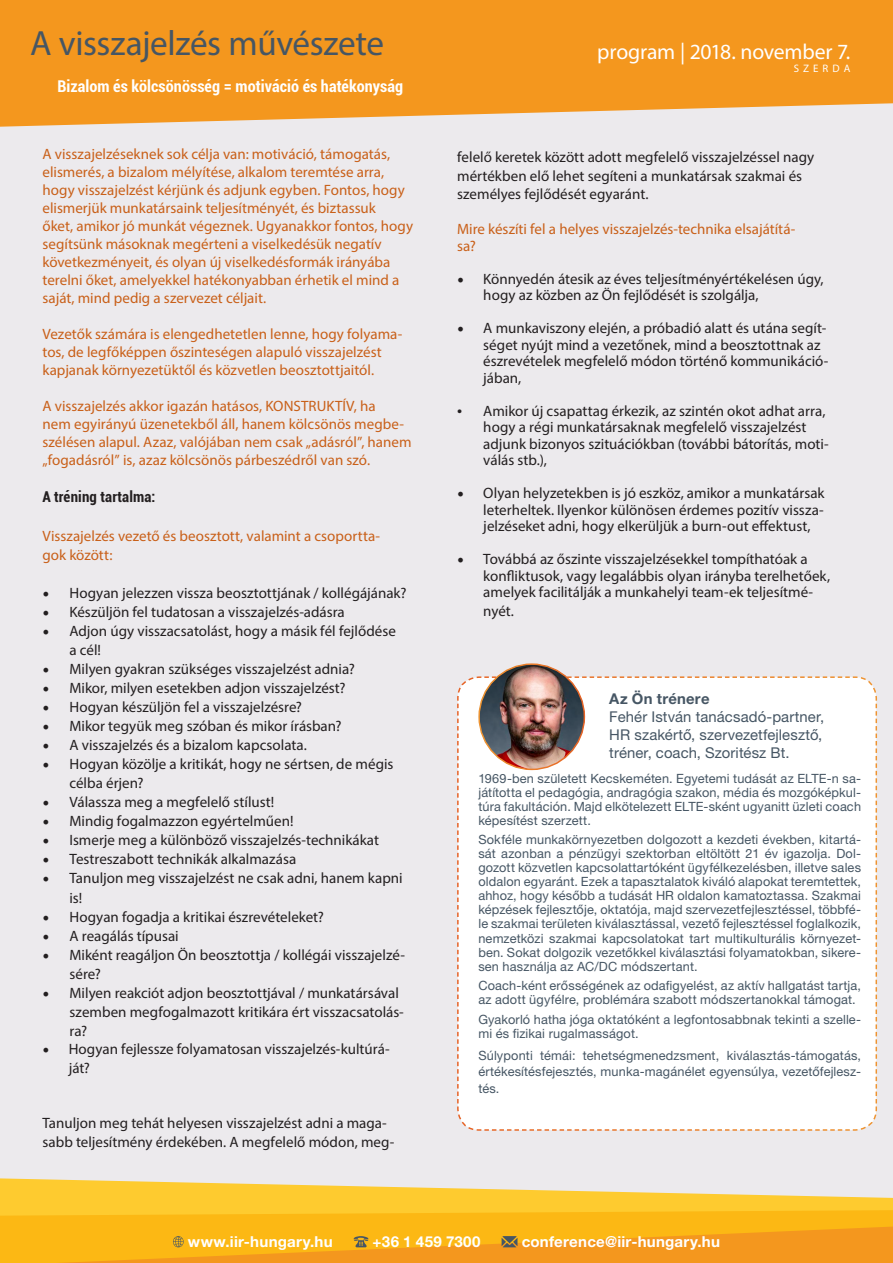
<style>
.page{position:relative;width:893px;height:1263px;background:#fff}
.page>*{position:absolute;margin:0;border:0;box-sizing:border-box;transform-origin:0 0}
.t1{font:35.1px "Myriad Pro";letter-spacing:-.015em;color:#465664}
.t2{font:21.75px "Myriad Pro";letter-spacing:-.01em;color:#fff}
.t3{font:700 condensed 16.2px "Roboto";letter-spacing:.005em;color:#fff}
.t4{font:700 15.15px "Helvetica Neue LT Pro";letter-spacing:.015em;color:#fff}
.t5{font:15px/16.5px "Myriad Pro";color:#231f20}
.t6{font:15px/18px "Myriad Pro";color:#c96019}
.t7{font:700 condensed 15px "Roboto";letter-spacing:.01em;color:#231f20}
.t8{font:14.85px/17.9px "Helvetica Neue LT Pro";letter-spacing:.005em;color:#465664}
.t9{font:700 14.85px "Helvetica Neue LT Pro";letter-spacing:.02em;color:#465664}
.t10{font:12.75px/14.1px "Helvetica Neue LT Pro";letter-spacing:.01em;color:#465664;text-align:justify}
.t11{font:10.8px "Myriad Pro";letter-spacing:.375em;color:#fff}
.s1{font-family:"Minion Pro";font-size:18px}
.s2{font-size:18px}
</style>
<div class="page">
<div style="left:0;top:0;width:893px;height:1253px;background:#eceaed"></div>
<svg style="left:0;top:1178px;width:893px;height:32px;fill:#fecb2f"></svg>
<svg style="left:0;top:1210px;width:893px;height:53px;background:#fcbb18"></svg>
<svg style="left:0;top:0;width:893px;height:127px;background:#f39e31"></svg>
<svg style="left:56px;top:1226px;width:837px;height:37px;background:#f6a619"></svg>
<div style="left:457px;top:676px;width:420px;height:455px;background:#fff"></div>
<img style="left:479px;top:666px;width:105px;height:103px">
<div style="left:478px;top:663px;width:107px;height:107px;border:2px solid #fff;border-radius:50%"></div>
<p class="t1" style="left:30px;top:22px;width:355px">A visszajelzés művészete</p>
<p class="t3" style="left:57px;top:75px;width:347px">Bizalom és kölcsönösség = motiváció és hatékonyság</p>
<p class="t6" style="left:43px;top:145px;width:372px">A visszajelzéseknek sok célja van: motiváció, támogatás, elismerés, a bizalom mélyítése, alkalom teremtése arra, hogy visszajelzést kérjünk és adjunk egyben. Fontos, hogy elismerjük munkatársaink teljesítményét, és biztassuk<br>őket, amikor jó munkát végeznek. Ugyanakkor fontos, hogy segítsünk másoknak megérteni a viselkedésük negatív következményeit, és olyan új viselkedésformák irányába terelni őket, amelyekkel hatékonyabban érhetik el mind a saját, mind pedig a szervezet céljait.</p>
<p class="t6" style="left:43px;top:325px;width:361px">Vezetők számára is elengedhetetlen lenne, hogy folyama&shy;tos, de legfőképpen őszinteségen alapuló visszajelzést kapjanak környezetüktől és közvetlen beosztottjaitól.</p>
<p class="t6" style="left:43px;top:397px;width:371px">A visszajelzés akkor igazán hatásos, KONSTRUKTÍV, ha<br>nem egyirányú üzenetekből áll, hanem kölcsönös megbe&shy;szélésen alapul. Azaz, valójában nem csak „adásról”, hanem „fogadásról” is, azaz kölcsönös párbeszédről van szó.</p>
<p class="t7" style="left:43px;top:487px;width:114px">A tréning tartalma:</p>
<p class="t6" style="left:43px;top:526px;width:339px;line-height:19px">Visszajelzés vezető és beosztott, valamint a csoportta&shy;gok között:</p>
<p class="t5" style="left:43px;top:584px;width:365px"><span class="s1">•</span> Hogyan jelezzen vissza beosztottjának / kollégájának?</p>
<p class="t5" style="left:43px;top:603px;width:304px"><span class="s1">•</span> Készüljön fel tudatosan a visszajelzés-adásra</p>
<p class="t5" style="left:70px;top:621px;width:328px;line-height:19px;text-indent:-27px"><span class="s1">•</span> Adjon úgy visszacsatolást, hogy a másik fél fejlődése a cél!</p>
<p class="t5" style="left:43px;top:660px;width:314px"><span class="s1">•</span> Milyen gyakran szükséges visszajelzést adnia?</p>
<p class="t5" style="left:43px;top:679px;width:305px"><span class="s1">•</span> Mikor, milyen esetekben adjon visszajelzést?</p>
<p class="t5" style="left:43px;top:698px;width:261px"><span class="s1">•</span> Hogyan készüljön fel a visszajelzésre?</p>
<p class="t5" style="left:43px;top:717px;width:301px"><span class="s1">•</span> Mikor tegyük meg szóban és mikor írásban?</p>
<p class="t5" style="left:43px;top:737px;width:266px"><span class="s1">•</span> A visszajelzés és a bizalom kapcsolata.</p>
<p class="t5" style="left:70px;top:754px;width:325px;line-height:19px;text-indent:-27px"><span class="s1">•</span> Hogyan közölje a kritikát, hogy ne sértsen, de mégis célba érjen?</p>
<p class="t5" style="left:43px;top:794px;width:233px"><span class="s1">•</span> Válassza meg a megfelelő stílust!</p>
<p class="t5" style="left:43px;top:813px;width:252px"><span class="s1">•</span> Mindig fogalmazzon egyértelműen!</p>
<p class="t5" style="left:43px;top:832px;width:338px"><span class="s1">•</span> Ismerje meg a különböző visszajelzés-technikákat</p>
<p class="t5" style="left:43px;top:851px;width:255px"><span class="s1">•</span> Testreszabott technikák alkalmazása</p>
<p class="t5" style="left:70px;top:869px;width:335px;line-height:19px;text-indent:-27px"><span class="s1">•</span> Tanuljon meg visszajelzést ne csak adni, hanem kapni is!</p>
<p class="t5" style="left:43px;top:908px;width:283px"><span class="s1">•</span> Hogyan fogadja a kritikai észrevételeket?</p>
<p class="t5" style="left:43px;top:927px;width:138px"><span class="s1">•</span> A reagálás típusai</p>
<p class="t5" style="left:70px;top:945px;width:337px;line-height:19px;text-indent:-27px"><span class="s1">•</span> Miként reagáljon Ön beosztottja / kollégái visszajelzé&shy;sére?</p>
<p class="t5" style="left:70px;top:983px;width:336px;line-height:19px;text-indent:-27px"><span class="s1">•</span> Milyen reakciót adjon beosztottjával / munkatársával szemben megfogalmazott kritikára ért visszacsatolás&shy;ra?</p>
<p class="t5" style="left:69px;top:1040px;width:322px;line-height:18.5px;text-indent:-26px"><span class="s1">•</span> Hogyan fejlessze folyamatosan visszajelzés-kultúrá&shy;ját?</p>
<p class="t5" style="left:43px;top:1114px;width:353px;line-height:18.5px">Tanuljon meg tehát helyesen visszajelzést adni a maga&shy;sabb teljesítmény érdekében. A megfelelő módon, meg-</p>
<p class="t2" style="left:597px;top:38px;width:255px">program | 2018. november 7.</p>
<p class="t11" style="left:794px;top:62px;width:58px">SZERDA</p>
<p class="t5" style="left:457px;top:148px;width:359px;line-height:18.5px">felelő keretek között adott megfelelő visszajelzéssel nagy mértékben elő lehet segíteni a munkatársak szakmai és személyes fejlődését egyaránt.</p>
<p class="t6" style="left:457px;top:221px;width:340px;line-height:16.5px">Mire készíti fel a helyes visszajelzés-technika elsajátítá&shy;sa?</p>
<p class="t5" style="left:483px;top:270px;width:342px;text-indent:-26px"><span class="s1">•</span> Könnyedén átesik az éves teljesítményértékelésen úgy, hogy az közben az Ön fejlődését is szolgálja,</p>
<p class="t5" style="left:483px;top:320px;width:347px;text-indent:-26px"><span class="s1">•</span> A munkaviszony elején, a próbadió alatt és utána segít&shy;séget nyújt mind a vezetőnek, mind a beosztottnak az észrevételek megfelelő módon történő kommunikáció&shy;jában,</p>
<p class="t5" style="left:483px;top:402px;width:347px;text-indent:-26px"><span class="s2">•</span> Amikor új csapattag érkezik, az szintén okot adhat arra, hogy a régi munkatársaknak megfelelő visszajelzést adjunk bizonyos szituációkban (további bátorítás, moti&shy;válás stb.),</p>
<p class="t5" style="left:483px;top:485px;width:343px;text-align:justify;text-indent:-26px"><span class="s1">•</span> Olyan helyzetekben is jó eszköz, amikor a munkatársak leterheltek. Ilyenkor különösen érdemes pozitív vissza&shy;jelzéseket adni, hogy elkerüljük a burn-out effektust,</p>
<p class="t5" style="left:483px;top:551px;width:348px;text-indent:-26px"><span class="s1">•</span> Továbbá az őszinte visszajelzésekkel tompíthatóak a konfliktusok, vagy legalábbis olyan irányba terelhetőek, amelyek facilitálják a munkahelyi team-ek teljesítmé-</p>
<p class="t5" style="left:483px;top:602px;width:32px">nyét.</p>
<p class="t9" style="left:609px;top:690px;width:102px">Az Ön trénere</p>
<p class="t8" style="left:609px;top:708px;width:216px">Fehér István tanácsadó-partner,</p>
<p class="t8" style="left:609px;top:725px;width:215px">HR szakértő, szervezetfejlesztő, tréner, coach, Szoritész Bt.</p>
<p class="t10" style="left:478px;top:771px;width:384px">1969-ben született Kecskeméten. Egyetemi tudását az ELTE-n sa&shy;játította el pedagógia, andragógia szakon, média és mozgóképkul&shy;túra fakultáción. Majd elkötelezett ELTE-sként ugyanitt üzleti coach képesítést szerzett.</p>
<p class="t10" style="left:478px;top:832px;width:384px">Sokféle munkakörnyezetben dolgozott a kezdeti években, kitartá&shy;sát azonban a pénzügyi szektorban eltöltött 21 év igazolja. Dol&shy;gozott közvetlen kapcsolattartóként ügyfélkezelésben, illetve sales oldalon egyaránt. Ezek a tapasztalatok kiváló alapokat teremtettek, ahhoz, hogy később a tudását HR oldalon kamatoztassa. Szakmai képzések fejlesztője, oktatója, majd szervezetfejlesztéssel, többfé&shy;le szakmai területen kiválasztással, vezető fejlesztéssel foglalkozik, nemzetközi szakmai kapcsolatokat tart multikulturális környezet&shy;ben. Sokat dolgozik vezetőkkel kiválasztási folyamatokban, sikere&shy;sen használja az AC/DC módszertant.</p>
<p class="t10" style="left:478px;top:978px;width:384px">Coach-ként erősségének az odafigyelést, az aktív hallgatást tartja, az adott ügyfélre, problémára szabott módszertanokkal támogat.</p>
<p class="t10" style="left:478px;top:1012px;width:384px">Gyakorló hatha jóga oktatóként a legfontosabbnak tekinti a szelle&shy;mi és fizikai rugalmasságot.</p>
<p class="t10" style="left:478px;top:1047px;width:384px;line-height:16.5px">Súlyponti témái: tehetségmenedzsment, kiválasztás-támogatás, értékesítésfejesztés, munka-magánélet egyensúlya, vezetőfejlesz&shy;tés.</p>
<p class="t4" style="left:188px;top:1232px;width:146px">www.iir-hungary.hu</p>
<p class="t4" style="left:373px;top:1232px;width:109px">+36 1 459 7300</p>
<p class="t4" style="left:522px;top:1232px;width:200px">conference@iir-hungary.hu</p>
</div>
